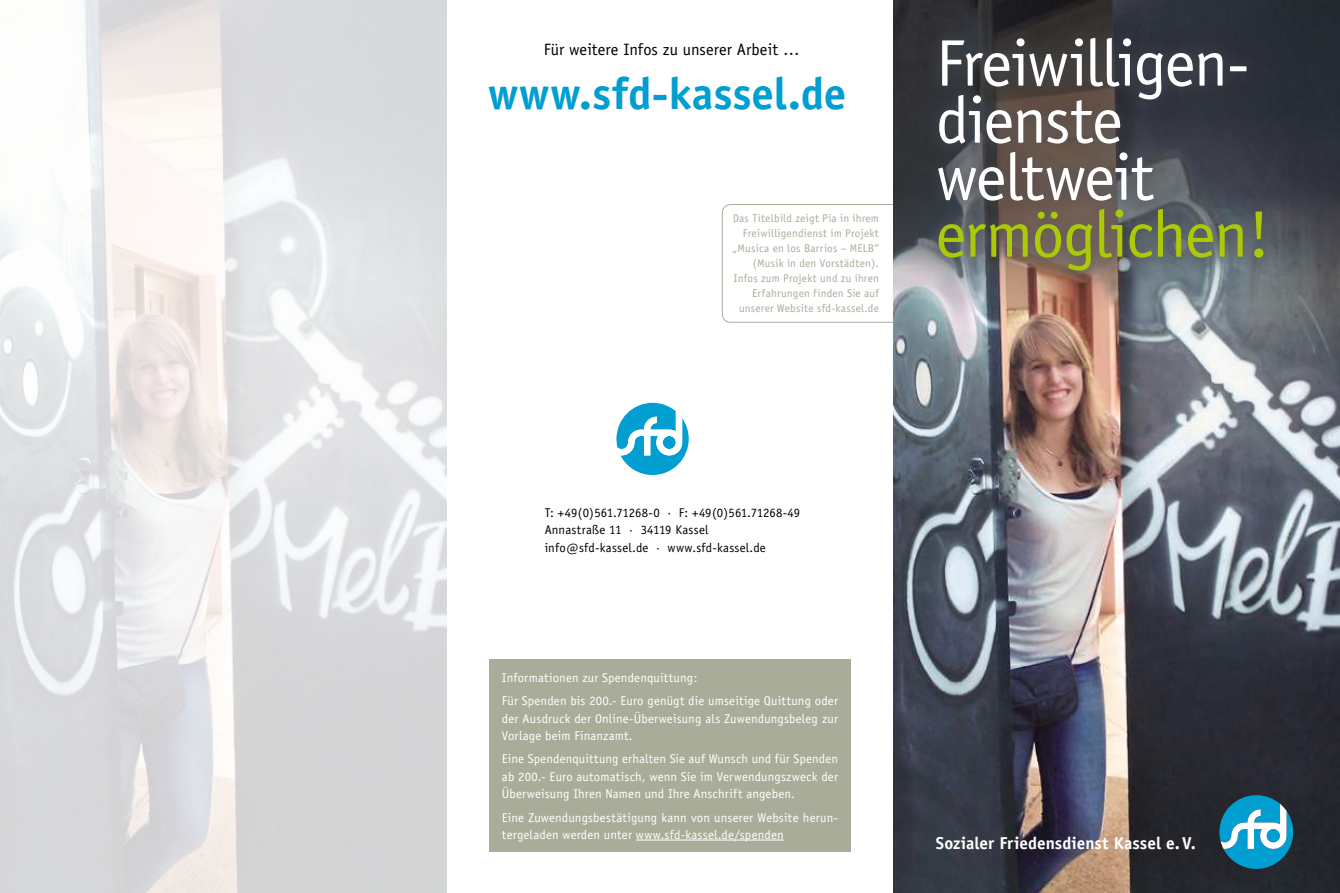
<style>
.page{position:relative;width:1340px;height:893px;background:#fff}
.page>*{position:absolute;margin:0;border:0;box-sizing:border-box;transform-origin:0 0}
.t1{font:66px/57px "Officina Sans";letter-spacing:-.025em;color:#fff}
.t2{font:66px "Officina Sans";letter-spacing:-.025em;color:#acc908}
.t3{font:700 45px "Officina Sans";color:#009ed1}
.t4{font:700 17.25px "Officina Sans";color:#fff}
.t5{font:16.5px "Officina Sans";letter-spacing:.005em;color:#000}
.t6{font:12.75px/17.2px "Officina Sans";letter-spacing:.015em;color:#fff}
.t7{font:12.75px/17.2px "Officina Sans";letter-spacing:.015em;color:#000}
.t8{font:11.25px/15px "Officina Sans";letter-spacing:.02em;color:#aaac9a;text-align:right}
</style>
<div class="page">
<div style="left:722px;top:204px;width:180px;height:119px;border:1px solid #aaac9a;border-radius:9px"></div>
<img style="left:893px;top:319px;width:446px;height:574px">
<img style="left:0;top:0;width:446px;height:893px">
<svg style="left:1219px;top:795px;width:74px;height:74px"></svg>
<div style="left:489px;top:659px;width:361px;height:192px;background:#aaac9a"></div>
<hr style="left:636px;top:840px;width:147px;height:1px;background:#fff">
<svg style="left:893px;top:0;width:446px;height:319px;background:#525256"></svg>
<svg style="left:923px;top:23px;width:355px;height:263px;background:#4e4d50"></svg>
<svg style="left:616px;top:403px;width:72px;height:72px"></svg>
<p class="t5" style="left:543px;top:40px;width:257px">Für weitere Infos zu unserer Arbeit …</p>
<h2 class="t3" style="left:488px;top:66px;width:360px">www.sfd-kassel.de</h2>
<p class="t8" style="left:732px;top:211px;width:148px">Das Titelbild zeigt Pia in ihrem<br>Freiwilligendienst im Projekt „Musica en los Barrios – MELB“ (Musik in den Vorstädten).<br>Infos zum Projekt und zu ihren<br>Erfahrungen finden Sie auf unserer Website sfd-kassel.de</p>
<h1 class="t1" style="left:935px;top:35px;width:315px">Freiwilligen&shy;dienste weltweit</h1>
<h1 class="t2" style="left:935px;top:196px;width:335px">ermöglichen!</h1>
<p class="t7" style="left:544px;top:504px;width:257px">T: +49(0)561.71268-0 · F: +49(0)561.71268-49<br>Annastraße 11 · 34119 Kassel info@sfd-kassel.de · www.sfd-kassel.de</p>
<p class="t6" style="left:502px;top:665px;width:337px;line-height:23.7px">Informationen zur Spendenquittung:<br>Für Spenden bis 200.- Euro genügt die umseitige Quittung oder</p>
<p class="t6" style="left:502px;top:710px;width:337px">der Ausdruck der Online-Überweisung als Zuwendungsbeleg zur<br>Vorlage beim Finanzamt.</p>
<p class="t6" style="left:502px;top:750px;width:337px;text-align:justify">Eine Spendenquittung erhalten Sie auf Wunsch und für Spenden ab 200.- Euro automatisch, wenn Sie im Verwendungszweck der Überweisung Ihren Namen und Ihre Anschrift angeben.</p>
<p class="t6" style="left:502px;top:809px;width:337px">Eine Zuwendungsbestätigung kann von unserer Website herun&shy;tergeladen werden unter www.sfd-kassel.de/spenden</p>
<h3 class="t4" style="left:935px;top:832px;width:261px">Sozialer Friedensdienst Kassel e.V.</h3>
</div>
